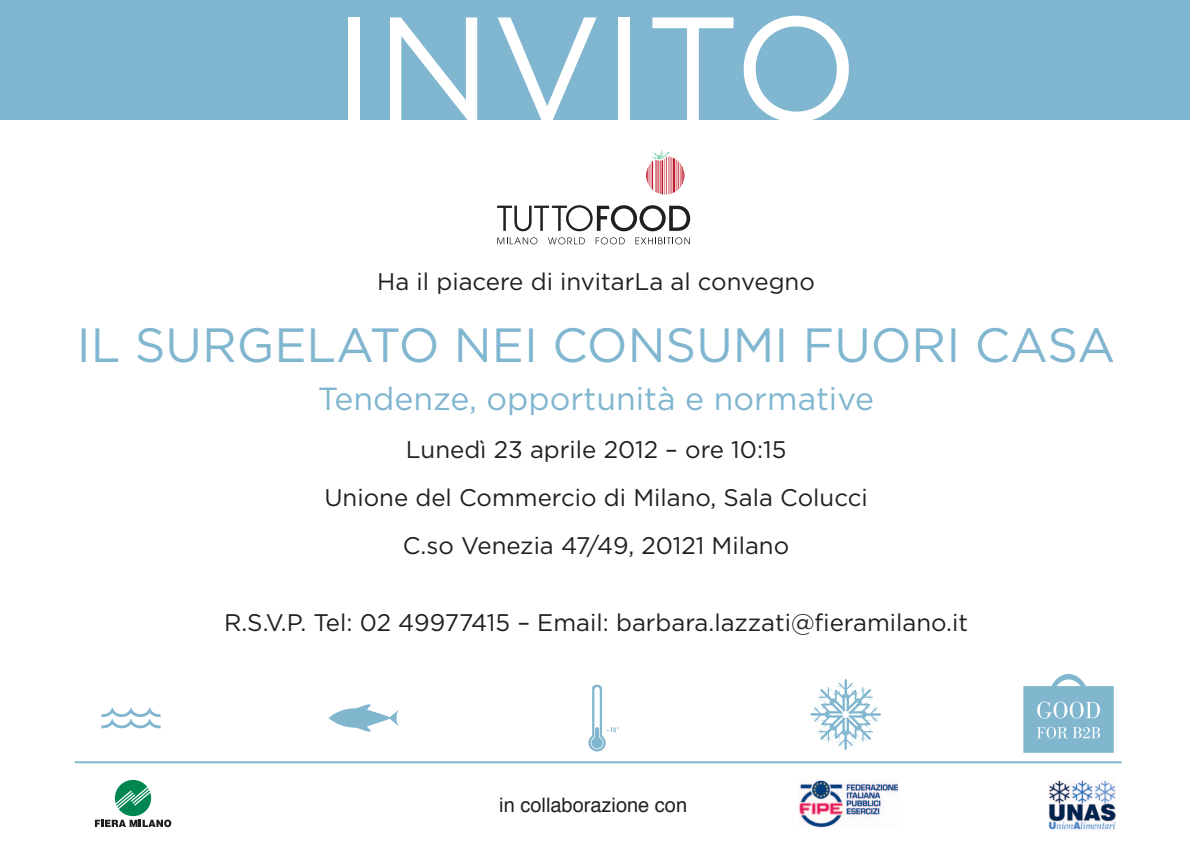
<style>
.page{position:relative;width:1190px;height:856px;background:#fff}
.page>*{position:absolute;margin:0;border:0;box-sizing:border-box;transform-origin:0 0}
.t1{font:147.4px "Gotham";color:#fff}
.t2{font:48px "Gotham";color:#80b6cf}
.t3{font:32px "Gotham";color:#80b6cf}
.t4{font:24px/48px "Gotham";color:#231f20;text-align:center}
.t5{font:20px "Helvetica";color:#231f20}
</style>
<div class="page">
<div style="left:0;top:0;width:1190px;height:120px;background:#80b6cf"></div>
<hr style="left:75px;top:761px;width:1046px;height:2px;background:#80b6cf">
<svg style="left:1023px;top:674px;width:90px;height:79px"></svg>
<svg style="left:810px;top:678px;width:71px;height:72px"></svg>
<svg style="left:588px;top:684px;width:31px;height:67px"></svg>
<svg style="left:328px;top:704px;width:71px;height:28px"></svg>
<svg style="left:101px;top:707px;width:60px;height:21px"></svg>
<svg style="left:95px;top:780px;width:76px;height:47px"></svg>
<img style="left:799px;top:781px;width:98px;height:46px">
<img style="left:1048px;top:781px;width:67px;height:49px">
<svg style="left:497px;top:205px;width:193px;height:26px"></svg>
<svg style="left:497px;top:237px;width:40px;height:7px"></svg>
<svg style="left:548px;top:237px;width:37px;height:7px"></svg>
<svg style="left:595px;top:237px;width:30px;height:7px"></svg>
<svg style="left:635px;top:237px;width:55px;height:7px"></svg>
<svg style="left:646px;top:149px;width:38px;height:46px"></svg>
<h1 class="t1" style="left:332px;top:-13px;width:528px">INVITO</h1>
<p class="t4" style="left:377px;top:257px;width:439px">Ha il piacere di invitarLa al convegno</p>
<h2 class="t2" style="left:77px;top:319px;width:1040px">IL SURGELATO NEI CONSUMI FUORI CASA</h2>
<h3 class="t3" style="left:318px;top:381px;width:558px">Tendenze, opportunità e normative</h3>
<p class="t4" style="left:324px;top:425px;width:545px">Lunedì 23 aprile 2012 – ore 10:15<br>Unione del Commercio di Milano, Sala Colucci<br>C.so Venezia 47/49, 20121 Milano</p>
<p class="t4" style="left:224px;top:598px;width:745px">R.S.V.P. Tel: 02 49977415 – Email: barbara.lazzati@fieramilano.it</p>
<p class="t5" style="left:499px;top:790px;width:189px">in collaborazione con</p>
</div>
